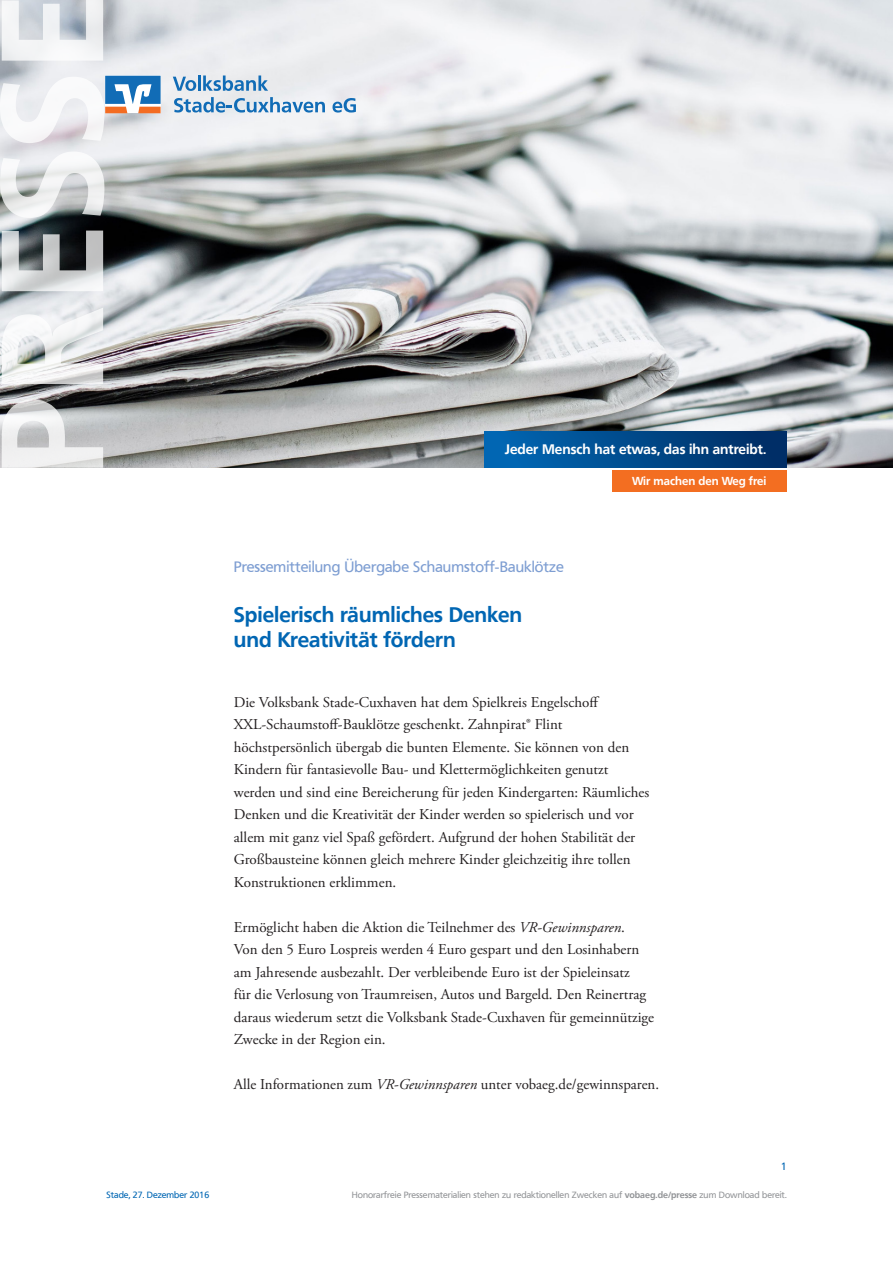
<style>
.page{position:relative;width:893px;height:1263px;background:#fff}
.page>*{position:absolute;margin:0;border:0;box-sizing:border-box;transform-origin:0 0}
.t1{font:700 21px/25.2px "Frutiger VR";color:#0166b3}
.t2{font:15px/22.5px "Adobe Garamond Pro";color:#231f20}
.t3{font:15px "Frutiger VR";color:#7e9ed2}
.t4{font:700 13.8px "Frutiger VR";color:#fff}
.t5{font:700 11.55px "Frutiger VR";color:#fff}
.t6{font:10.5px "Frutiger VR";color:#0166b3}
.t7{font:9px "Frutiger VR";color:#939598}
.t8{font:9px "Frutiger VR";color:#0166b3}
.s1{font-style:italic}
.s2{font-weight:700}
</style>
<div class="page">
<img style="left:104px;top:0;width:789px;height:468px">
<div style="left:485px;top:431px;width:301px;height:37px;background:linear-gradient(to right,#0169b6,#002b61)"></div>
<div style="left:612px;top:470px;width:174px;height:22px;background:#f36e21"></div>
<svg style="left:0;top:0;width:104px;height:468px"></svg>
<svg style="left:105px;top:76px;width:56px;height:37px"></svg>
<svg style="left:173px;top:77px;width:23px;height:14px"></svg>
<hr style="left:198px;top:75px;width:3px;height:16px;background:#116cb6">
<svg style="left:203px;top:75px;width:65px;height:16px"></svg>
<svg style="left:174px;top:97px;width:151px;height:16px"></svg>
<svg style="left:332px;top:98px;width:24px;height:15px"></svg>
<p class="t4" style="left:505px;top:441px;width:263px">Jeder Mensch hat etwas, das ihn antreibt.</p>
<p class="t5" style="left:632px;top:474px;width:136px">Wir machen den Weg frei</p>
<p class="t3" style="left:234px;top:557px;width:331px">Pressemitteilung Übergabe Schaumstoff-Bauklötze</p>
<h1 class="t1" style="left:234px;top:602px;width:290px">Spielerisch räumliches Denken und Kreativität fördern</h1>
<p class="t2" style="left:234px;top:691px;width:417px">Die Volksbank Stade-Cuxhaven hat dem Spielkreis Engelschoff XXL-Schaumstoff-Bauklötze geschenkt. Zahnpirat® Flint höchstpersönlich übergab die bunten Elemente. Sie können von den Kindern für fantasievolle Bau- und Klettermöglichkeiten genutzt werden und sind eine Bereicherung für jeden Kindergarten: Räumliches Denken und die Kreativität der Kinder werden so spielerisch und vor allem mit ganz viel Spaß gefördert. Aufgrund der hohen Stabilität der Großbausteine können gleich mehrere Kinder gleichzeitig ihre tollen Konstruktionen erklimmen.</p>
<p class="t2" style="left:234px;top:916px;width:422px">Ermöglicht haben die Aktion die Teilnehmer des <span class="s1">VR-Gewinnsparen</span>.<br>Von den 5 Euro Lospreis werden 4 Euro gespart und den Losinhabern am Jahresende ausbezahlt. Der verbleibende Euro ist der Spieleinsatz<br>für die Verlosung von Traumreisen, Autos und Bargeld. Den Reinertrag daraus wiederum setzt die Volksbank Stade-Cuxhaven für gemeinnützige Zwecke in der Region ein.</p>
<p class="t2" style="left:234px;top:1074px;width:427px">Alle Informationen zum <span class="s1">VR-Gewinnsparen</span> unter vobaeg.de/gewinnsparen.</p>
<p class="t6" style="left:781px;top:1160px;width:7px">1</p>
<p class="t8" style="left:107px;top:1189px;width:104px">Stade, 27. Dezember 2016</p>
<p class="t7" style="left:352px;top:1189px;width:437px">Honorarfreie Pressematerialien stehen zu redaktionellen Zwecken auf <span class="s2">vobaeg.de/presse</span> zum Download bereit.</p>
</div>
